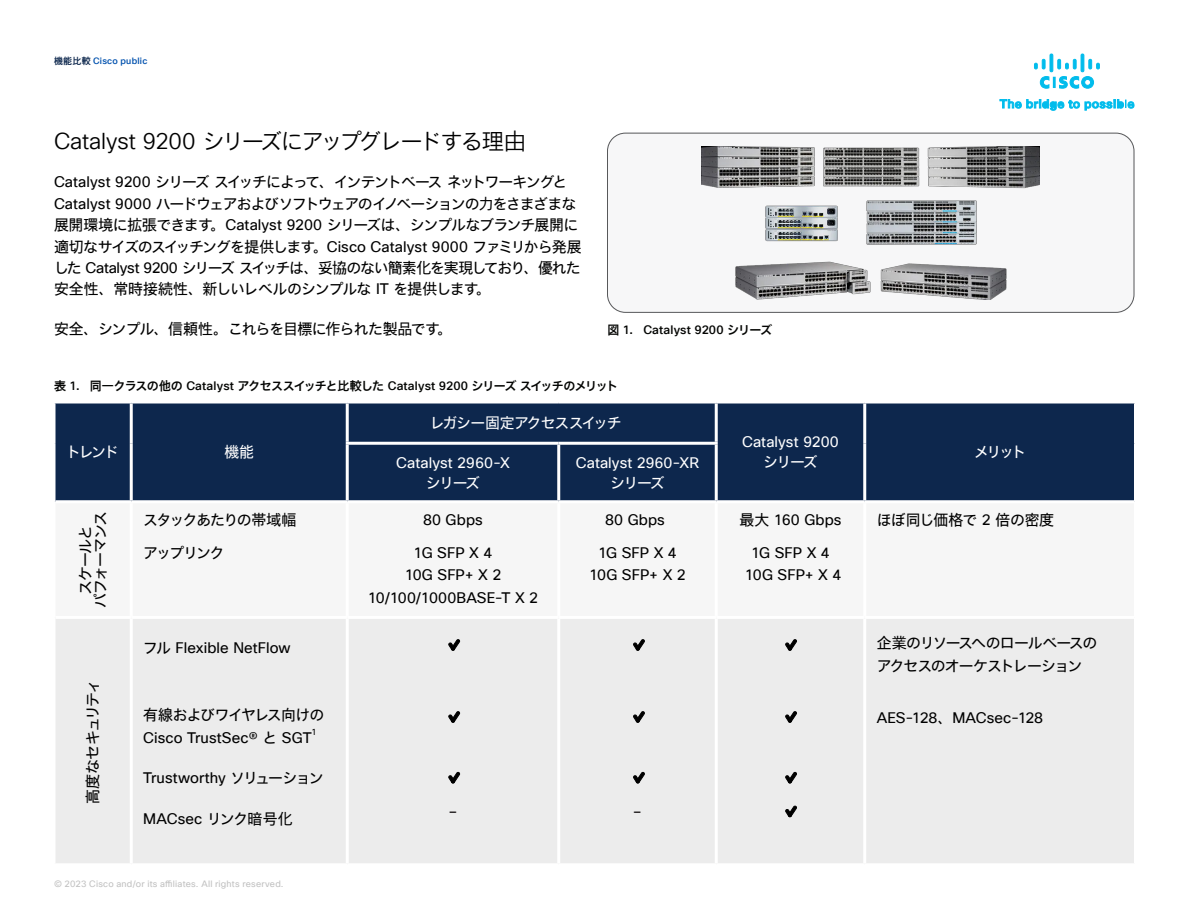
<style>
.page{position:relative;width:1188px;height:918px;background:#fff}
.page>*{position:absolute;margin:0;border:0;box-sizing:border-box;transform-origin:0 0}
.P_-_Paragraph_Style1{font:22.5px "Cisco Sans JPN Light";letter-spacing:-.12em;color:#000}
.t1{font:18px "Cisco Sans TT";color:#231f20}
.P_-_Paragraph_Style3{font:15px/15px "Cisco Sans JPN";letter-spacing:-.08em;color:#000;text-align:center}
.P_-_Paragraph_Style1-2{font:14.85px/21.3px "Cisco Sans JPN";letter-spacing:-.07em;color:#000}
.P_-_Paragraph_Style2{font:14.85px/22.5px "Cisco Sans TT";letter-spacing:.005em;color:#000}
.P_-_Paragraph_Style4{font:14.85px "Cisco Sans TT";letter-spacing:.005em;color:#000}
.P_-_Paragraph_Style4-2{font:14.85px/19.5px "Cisco Sans TT";letter-spacing:.005em;color:#fff;text-align:center}
.P_-_Paragraph_Style2-2{font:14.85px/22.5px "Cisco Sans JPN";letter-spacing:-.08em;color:#000}
.P_-_Paragraph_Style7{font:14.85px "Cisco Sans TT";letter-spacing:-.005em;color:#000}
.P_-_Paragraph_Style8{font:14.85px "Cisco Sans JPN";letter-spacing:-.08em;color:#fff}
.P_-_Paragraph_Style2-3{font:14.85px "Cisco Sans JPN";letter-spacing:-.03em;color:#000}
.P_-_Paragraph_Style4-3{font:14.85px "Cisco Sans JPN";letter-spacing:-.155em;color:#fff}
.P_-_Paragraph_Style5{font:14.85px "Cisco Sans TT";letter-spacing:.005em;color:#000}
.P_-_Paragraph_Style6{font:14.85px "Cisco Sans TT";letter-spacing:.005em;color:#000}
.P_-_Paragraph_Style1-3{font:12px "Cisco Sans JPN Medium";letter-spacing:-.065em;color:#040503}
.P_-_Paragraph_Style1-4{font:500 12px "Cisco Sans TT";letter-spacing:.015em;color:#040503}
.P_-_Paragraph_Style1-5{font:9px "Cisco Sans TT";letter-spacing:.025em;color:#c1c1c1}
.Paragraph_Style1{font:500 9px "Cisco Sans TT";letter-spacing:.025em;color:#0051ae}
.P_-_Paragraph_Style2-4{font:8.7px "Cisco Sans TT";color:#000}
.s1{font-family:"Cisco Sans JPN Medium";font-weight:400;color:#0d274d}
.s2{font-family:"Cisco Sans TT Light"}
.s3{font-family:"Cisco Sans TT"}
.s4{font-family:"Cisco Sans JPN Medium";font-weight:400}
.s5{font-family:"Cisco Sans TT";font-weight:500}
.s6{font-family:"Cisco Sans JPN"}
</style>
<div class="page">
<svg style="left:1000px;top:100px;width:21px;height:8px"></svg>
<svg style="left:1027px;top:100px;width:107px;height:10px"></svg>
<svg style="left:1034px;top:54px;width:65px;height:34px"></svg>
<svg style="left:607px;top:132px;width:528px;height:181px"></svg>
<div style="left:56px;top:404px;width:1078px;height:96px;background:#0d274d"></div>
<div style="left:56px;top:619px;width:1078px;height:244px;background:#ececec"></div>
<hr style="left:130px;top:404px;width:3px;height:39px;background:#fff">
<hr style="left:346px;top:404px;width:3px;height:38px;background:#fff">
<hr style="left:715px;top:404px;width:3px;height:38px;background:#fff">
<hr style="left:863px;top:404px;width:3px;height:39px;background:#fff">
<hr style="left:130px;top:443px;width:3px;height:57px;background:#fff">
<hr style="left:346px;top:442px;width:213px;height:3px;background:#fff">
<hr style="left:346px;top:445px;width:3px;height:55px;background:#fff">
<hr style="left:559px;top:442px;width:159px;height:3px;background:#fff">
<hr style="left:557px;top:445px;width:3px;height:55px;background:#fff">
<hr style="left:715px;top:445px;width:3px;height:55px;background:#fff">
<hr style="left:863px;top:443px;width:3px;height:57px;background:#fff">
<hr style="left:130px;top:619px;width:3px;height:244px;background:#fff">
<hr style="left:346px;top:619px;width:3px;height:244px;background:#fff">
<hr style="left:557px;top:619px;width:3px;height:244px;background:#fff">
<hr style="left:715px;top:619px;width:3px;height:244px;background:#fff">
<hr style="left:863px;top:619px;width:3px;height:244px;background:#fff">
<svg style="left:449px;top:640px;width:11px;height:10px"></svg>
<svg style="left:449px;top:712px;width:11px;height:10px"></svg>
<svg style="left:449px;top:772px;width:11px;height:11px"></svg>
<svg style="left:634px;top:640px;width:10px;height:10px"></svg>
<svg style="left:634px;top:712px;width:10px;height:10px"></svg>
<svg style="left:634px;top:772px;width:10px;height:11px"></svg>
<svg style="left:786px;top:640px;width:11px;height:10px"></svg>
<svg style="left:786px;top:712px;width:11px;height:10px"></svg>
<svg style="left:786px;top:772px;width:11px;height:11px"></svg>
<svg style="left:786px;top:806px;width:11px;height:11px"></svg>
<p class="Paragraph_Style1" style="left:54px;top:55px;width:95px"><span class="s1">機能比較</span> Cisco public</p>
<p class="P_-_Paragraph_Style1" style="left:54px;top:127px;width:474px"><span class="s2">Catalyst 9200</span> シリーズにアップグレードする理由</p>
<p class="P_-_Paragraph_Style1-2" style="left:54px;top:172px;width:529px"><span class="s3">Catalyst 9200</span> シリーズスイッチによって、インテントベースネットワーキングと<span class="s3">Catalyst 9000</span> ハードウェアおよびソフトウェアのイノベーションの力をさまざまな展開環境に拡張できます。<span class="s3">Catalyst 9200</span> シリーズは、シンプルなブランチ展開に適切なサイズのスイッチングを提供します。<span class="s3">Cisco Catalyst 9000</span> ファミリから発展した <span class="s3">Catalyst 9200</span> シリーズスイッチは、妥協のない簡素化を実現しており、優れた安全性、常時接続性、新しいレベルのシンプルな <span class="s3">IT</span> を提供します。</p>
<p class="P_-_Paragraph_Style1-2" style="left:54px;top:318px;width:400px">安全、シンプル、信頼性。これらを目標に作られた製品です。</p>
<p class="P_-_Paragraph_Style1-4" style="left:608px;top:322px;width:166px"><span class="s4">図</span> 1. Catalyst 9200 <span class="s4">シリーズ</span></p>
<p class="P_-_Paragraph_Style1-3" style="left:54px;top:378px;width:566px">表 <span class="s5">1.</span> 同一クラスの他の <span class="s5">Catalyst</span> アクセススイッチと比較した <span class="s5">Catalyst 9200</span> シリーズスイッチのメリット</p>
<p class="P_-_Paragraph_Style4-3" style="left:66px;top:441px;width:55px">トレンド</p>
<p class="P_-_Paragraph_Style4-3" style="left:224px;top:441px;width:31px">機能</p>
<p class="P_-_Paragraph_Style3" style="left:78px;top:608px;width:99px;rotate:-90deg">スケールと<br>パフォーマンス</p>
<p class="P_-_Paragraph_Style2-2" style="left:143px;top:509px;width:155px">スタックあたりの帯域幅</p>
<p class="P_-_Paragraph_Style2-2" style="left:143px;top:541px;width:83px">アップリンク</p>
<p class="P_-_Paragraph_Style2" style="left:143px;top:637px;width:149px"><span class="s6">フル</span> Flexible NetFlow</p>
<p class="P_-_Paragraph_Style8" style="left:430px;top:412px;width:194px">レガシー固定アクセススイッチ</p>
<p class="P_-_Paragraph_Style4-2" style="left:396px;top:454px;width:115px">Catalyst 2960-X<span class="s6">シリーズ</span></p>
<p class="P_-_Paragraph_Style4-2" style="left:576px;top:454px;width:125px">Catalyst 2960-XR<span class="s6">シリーズ</span></p>
<p class="P_-_Paragraph_Style4" style="left:423px;top:510px;width:61px">80 Gbps</p>
<p class="P_-_Paragraph_Style4" style="left:414px;top:543px;width:80px">1G SFP X 4</p>
<p class="P_-_Paragraph_Style4" style="left:405px;top:565px;width:98px">10G SFP+ X 2</p>
<p class="P_-_Paragraph_Style4" style="left:368px;top:588px;width:172px">10/100/1000BASE-T X 2</p>
<p class="P_-_Paragraph_Style6" style="left:605px;top:510px;width:61px">80 Gbps</p>
<p class="P_-_Paragraph_Style7" style="left:598px;top:543px;width:80px">1G SFP X 4</p>
<p class="P_-_Paragraph_Style7" style="left:589px;top:565px;width:98px">10G SFP+ X 2</p>
<p class="P_-_Paragraph_Style3" style="left:85px;top:804px;width:127px;rotate:-90deg">高度なセキュリティ</p>
<p class="P_-_Paragraph_Style2" style="left:143px;top:704px;width:183px"><span class="s6">有線およびワイヤレス向けの<br></span>Cisco TrustSec® <span class="s6">と</span> SGT</p>
<p class="P_-_Paragraph_Style2-4" style="left:311px;top:727px;width:7px">1</p>
<p class="P_-_Paragraph_Style2" style="left:143px;top:767px;width:182px">Trustworthy <span class="s6">ソリューション</span></p>
<p class="P_-_Paragraph_Style2" style="left:143px;top:808px;width:151px">MACsec <span class="s6">リンク暗号化</span></p>
<p class="t1" style="left:448px;top:800px;width:11px">-</p>
<p class="t1" style="left:633px;top:800px;width:11px">-</p>
<p class="P_-_Paragraph_Style1-5" style="left:54px;top:878px;width:231px">© 2023 Cisco and/or its affiliates. All rights reserved.</p>
<p class="P_-_Paragraph_Style4-2" style="left:742px;top:433px;width:98px">Catalyst 9200<span class="s6">シリーズ</span></p>
<p class="P_-_Paragraph_Style4-3" style="left:974px;top:441px;width:54px">メリット</p>
<p class="P_-_Paragraph_Style4" style="left:739px;top:510px;width:104px"><span class="s6">最大</span> 160 Gbps</p>
<p class="P_-_Paragraph_Style4" style="left:751px;top:543px;width:80px">1G SFP X 4</p>
<p class="P_-_Paragraph_Style5" style="left:745px;top:565px;width:98px">10G SFP+ X 4</p>
<p class="P_-_Paragraph_Style2-3" style="left:877px;top:509px;width:179px">ほぼ同じ価格で <span class="s3">2</span> 倍の密度</p>
<p class="P_-_Paragraph_Style2-2" style="left:877px;top:632px;width:222px">企業のリソースへのロールベースのアクセスのオーケストレーション</p>
<p class="P_-_Paragraph_Style2" style="left:877px;top:707px;width:168px">AES-128<span class="s6">、</span>MACsec-128</p>
</div>
